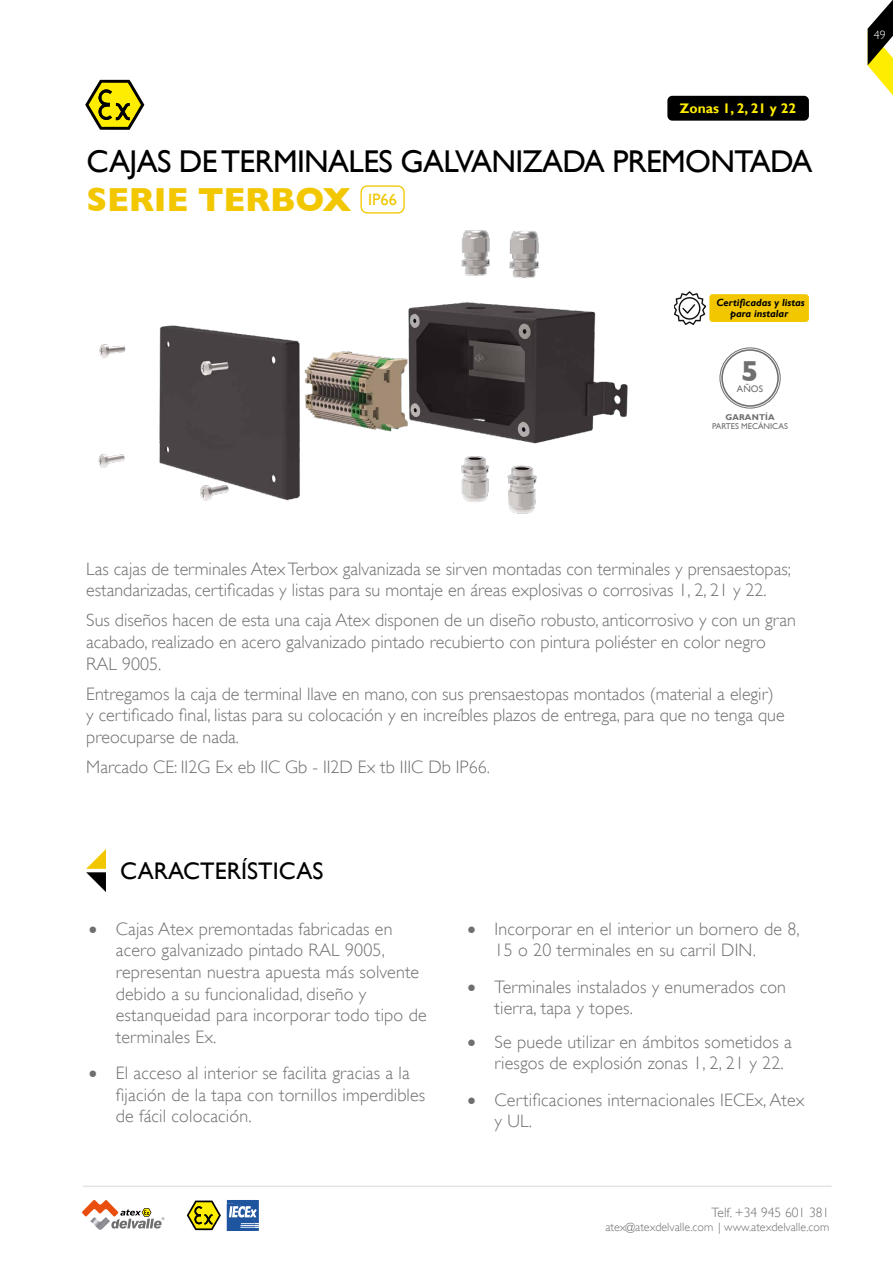
<style>
.page{position:relative;width:893px;height:1263px;background:#fff}
.page>*{position:absolute;margin:0;border:0;box-sizing:border-box;transform-origin:0 0}
.t1{font:700 34.05px "Gill Sans";letter-spacing:-.01em;color:#f2c700}
.t2{font:31.5px "Gill Sans";letter-spacing:-.02em;color:#000}
.t3{font:700 29.4px "Gill Sans";color:#706f6f}
.t4{font:24px "Gill Sans";color:#000}
.t5{font:300 18px/21.6px "Gill Sans";color:#706f6f}
.t6{font:300 18px/21.6px "Gill Sans";letter-spacing:.01em;color:#706f6f}
.t7{font:700 13.8px "Gill Sans";color:#ffed00}
.t8{font:300 13.5px "Gill Sans";color:#706f6f}
.t9{font:300 12px "Gill Sans";color:#706f6f}
.t10{font:300 12px "Gill Sans";color:#fff}
.t11{font:italic 700 10.35px/10.6px "Gill Sans";color:#000;text-align:center}
.t12{font:9.45px "Gill Sans";color:#706f6f}
.t13{font:8.4px "Gill Sans";color:#706f6f}
.t14{font:700 8.4px "Gill Sans";letter-spacing:.02em;color:#706f6f}
</style>
<div class="page">
<svg style="left:227px;top:1200px;width:32px;height:31px"></svg>
<svg style="left:82px;top:1200px;width:82px;height:28px"></svg>
<svg style="left:187px;top:1200px;width:34px;height:30px"></svg>
<hr style="left:84px;top:1185px;width:747px;height:2px;background:#e3e3e3">
<svg style="left:868px;top:0;width:25px;height:96px"></svg>
<svg style="left:86px;top:849px;width:20px;height:43px"></svg>
<div style="left:360px;top:185px;width:45px;height:29px;border:1px solid #f2c700;border-radius:6px"></div>
<svg style="left:85px;top:80px;width:59px;height:50px"></svg>
<div style="left:667px;top:96px;width:142px;height:25px;background:#000;border-radius:5px"></div>
<img style="left:98px;top:230px;width:597px;height:284px">
<div style="left:720px;top:348px;width:60px;height:60px;border:1px solid #706f6f;border-radius:50%"></div>
<div style="left:721px;top:349px;width:58px;height:58px;border:2px solid #706f6f;border-radius:50%"></div>
<div style="left:709px;top:294px;width:100px;height:28px;background:#f2c700;border-radius:3px"></div>
<img style="left:674px;top:292px;width:31px;height:32px">
<p class="t7" style="left:680px;top:100px;width:118px">Zonas 1, 2, 21 y 22</p>
<h2 class="t2" style="left:87px;top:143px;width:727px">CAJAS DE TERMINALES GALVANIZADA PREMONTADA</h2>
<h1 class="t1" style="left:87px;top:180px;width:312px">SERIE TERBOX <sup>IP66</sup></h1>
<p class="t11" style="left:716px;top:298px;width:90px">Certificadas y listas para instalar</p>
<h3 class="t3" style="left:741px;top:354px;width:19px">5</h3>
<p class="t12" style="left:737px;top:383px;width:28px">AÑOS</p>
<p class="t14" style="left:725px;top:412px;width:51px">GARANTÍA</p>
<p class="t13" style="left:712px;top:421px;width:77px">PARTES MECÁNICAS</p>
<p class="t10" style="left:874px;top:28px;width:13px">49</p>
<p class="t5" style="left:86px;top:558px;width:706px">Las cajas de terminales Atex Terbox galvanizada se sirven montadas con terminales y prensaestopas; estandarizadas, certificadas y listas para su montaje en áreas explosivas o corrosivas 1, 2, 21 y 22.</p>
<p class="t5" style="left:86px;top:609px;width:711px">Sus diseños hacen de esta una caja Atex disponen de un diseño robusto, anticorrosivo y con un gran acabado, realizado en acero galvanizado pintado recubierto con pintura poliéster en color negro<br>RAL 9005.</p>
<p class="t5" style="left:86px;top:683px;width:700px">Entregamos la caja de terminal llave en mano, con sus prensaestopas montados (material a elegir) y certificado final, listas para su colocación y en increíbles plazos de entrega, para que no tenga que preocuparse de nada.</p>
<p class="t5" style="left:86px;top:756px;width:405px">Marcado CE: II2G Ex eb IIC Gb - II2D Ex tb IIIC Db IP66.</p>
<h3 class="t4" style="left:120px;top:857px;width:205px">CARACTERÍSTICAS</h3>
<p class="t6" style="left:116px;top:918px;width:312px;text-indent:-27px">• Cajas Atex premontadas fabricadas en acero galvanizado pintado RAL 9005, representan nuestra apuesta más solvente debido a su funcionalidad, diseño y estanqueidad para incorporar todo tipo de terminales Ex.</p>
<p class="t6" style="left:116px;top:1062px;width:311px;text-indent:-27px">• El acceso al interior se facilita gracias a la fijación de la tapa con tornillos imperdibles de fácil colocación.</p>
<p class="t6" style="left:494px;top:918px;width:307px;text-indent:-27px">• Incorporar en el interior un bornero de 8,<br>15 o 20 terminales en su carril DIN.</p>
<p class="t6" style="left:494px;top:976px;width:293px;text-indent:-27px">• Terminales instalados y enumerados con tierra, tapa y topes.</p>
<p class="t6" style="left:494px;top:1031px;width:299px;text-indent:-27px">• Se puede utilizar en ámbitos sometidos a riesgos de explosión zonas 1, 2, 21 y 22.</p>
<p class="t6" style="left:494px;top:1089px;width:312px;text-indent:-27px">• Certificaciones internacionales IECEx, Atex y UL.</p>
<p class="t8" style="left:712px;top:1205px;width:119px">Telf. +34 945 601 381</p>
<p class="t9" style="left:605px;top:1220px;width:225px">atex@atexdelvalle.com | www.atexdelvalle.com</p>
</div>
